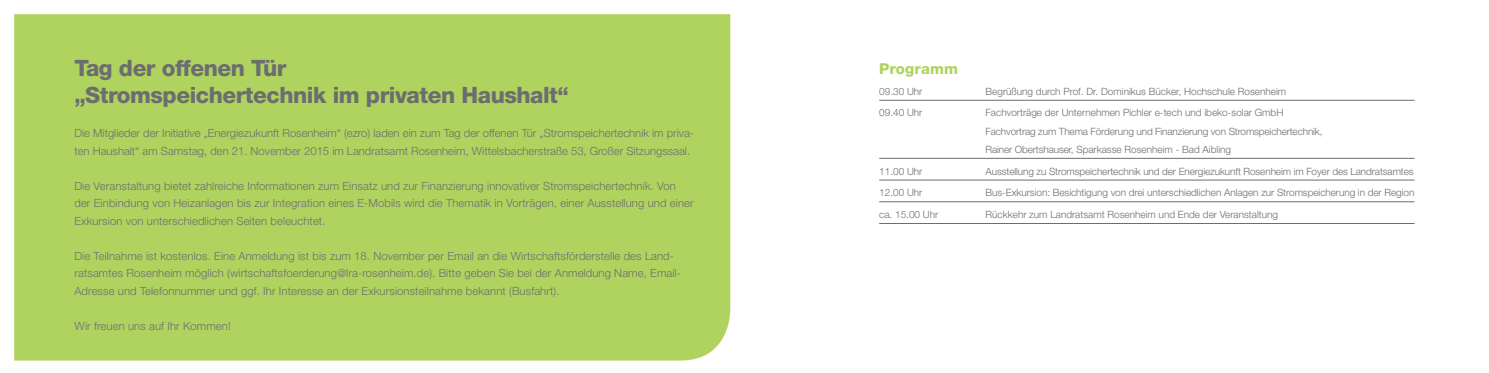
<style>
.page{position:relative;width:1489px;height:373px;background:#fff}
.page>*{position:absolute;margin:0;border:0;box-sizing:border-box;transform-origin:0 0}
.t1{font:800 22.5px "Helvetica Neue LT Pro";letter-spacing:-.02em;color:#6c6d70}
.t2{font:800 15px "Helvetica Neue LT Pro";letter-spacing:.01em;color:#b0d360}
.t3{font:300 11.25px/17.5px "Helvetica Neue LT Pro";letter-spacing:.01em;color:#6c6d70}
.t4{font:300 10px/18.1px "Helvetica Neue LT Pro";letter-spacing:-.005em;color:#6c6d70}
</style>
<div class="page">
<div style="left:14px;top:14px;width:716px;height:346px;background:#b0d360"></div>
<hr style="left:879px;top:100px;width:535px;height:1px;background:#6c6d70">
<hr style="left:879px;top:158px;width:535px;height:1px;background:#6c6d70">
<hr style="left:879px;top:179px;width:535px;height:1px;background:#6c6d70">
<hr style="left:879px;top:201px;width:535px;height:1px;background:#6c6d70">
<hr style="left:879px;top:223px;width:535px;height:1px;background:#6c6d70">
<p class="t1" style="left:74px;top:55px;width:213px">Tag der offenen Tür</p>
<p class="t1" style="left:74px;top:82px;width:496px">„Stromspeichertechnik im privaten Haushalt“</p>
<p class="t3" style="left:74px;top:124px;width:621px">Die Mitglieder der Initiative „Energiezukunft Rosenheim“ (ezro) laden ein zum Tag der offenen Tür „Stromspeichertechnik im priva&shy;ten Haushalt“ am Samstag, den 21. November 2015 im Landratsamt Rosenheim, Wittelsbacherstraße 53, Großer Sitzungssaal.</p>
<p class="t3" style="left:74px;top:176px;width:620px">Die Veranstaltung bietet zahlreiche Informationen zum Einsatz und zur Finanzierung innovativer Stromspeichertechnik. Von der Einbindung von Heizanlagen bis zur Integration eines E-Mobils wird die Thematik in Vorträgen, einer Ausstellung und einer<br>Exkursion von unterschiedlichen Seiten beleuchtet.</p>
<p class="t3" style="left:74px;top:246px;width:608px">Die Teilnahme ist kostenlos. Eine Anmeldung ist bis zum 18. November per Email an die Wirtschaftsförderstelle des Land&shy;ratsamtes Rosenheim möglich (wirtschaftsfoerderung@lra-rosenheim.de). Bitte geben Sie bei der Anmeldung Name, Email-<br>Adresse und Telefonnummer und ggf. Ihr Interesse an der Exkursionsteilnahme bekannt (Busfahrt).</p>
<p class="t3" style="left:74px;top:316px;width:158px">Wir freuen uns auf Ihr Kommen!</p>
<p class="t2" style="left:879px;top:59px;width:80px">Programm</p>
<p class="t4" style="left:879px;top:82px;width:45px">09.30 Uhr</p>
<p class="t4" style="left:985px;top:82px;width:302px">Begrüßung durch Prof. Dr. Dominikus Bücker, Hochschule Rosenheim</p>
<p class="t4" style="left:879px;top:103px;width:45px">09.40 Uhr</p>
<p class="t4" style="left:985px;top:103px;width:338px">Fachvorträge der Unternehmen Pichler e-tech und ibeko-solar GmbH<br>Fachvortrag zum Thema Förderung und Finanzierung von Stromspeichertechnik,<br>Rainer Obertshauser, Sparkasse Rosenheim - Bad Aibling</p>
<p class="t4" style="left:879px;top:161px;width:45px">11.00 Uhr</p>
<p class="t4" style="left:985px;top:161px;width:429px">Ausstellung zu Stromspeichertechnik und der Energiezukunft Rosenheim im Foyer des Landratsamtes</p>
<p class="t4" style="left:879px;top:183px;width:45px">12.00 Uhr</p>
<p class="t4" style="left:985px;top:183px;width:430px">Bus-Exkursion: Besichtigung von drei unterschiedlichen Anlagen zur Stromspeicherung in der Region</p>
<p class="t4" style="left:879px;top:205px;width:61px">ca. 15.00 Uhr</p>
<p class="t4" style="left:985px;top:205px;width:294px">Rückkehr zum Landratsamt Rosenheim und Ende der Veranstaltung</p>
</div>
